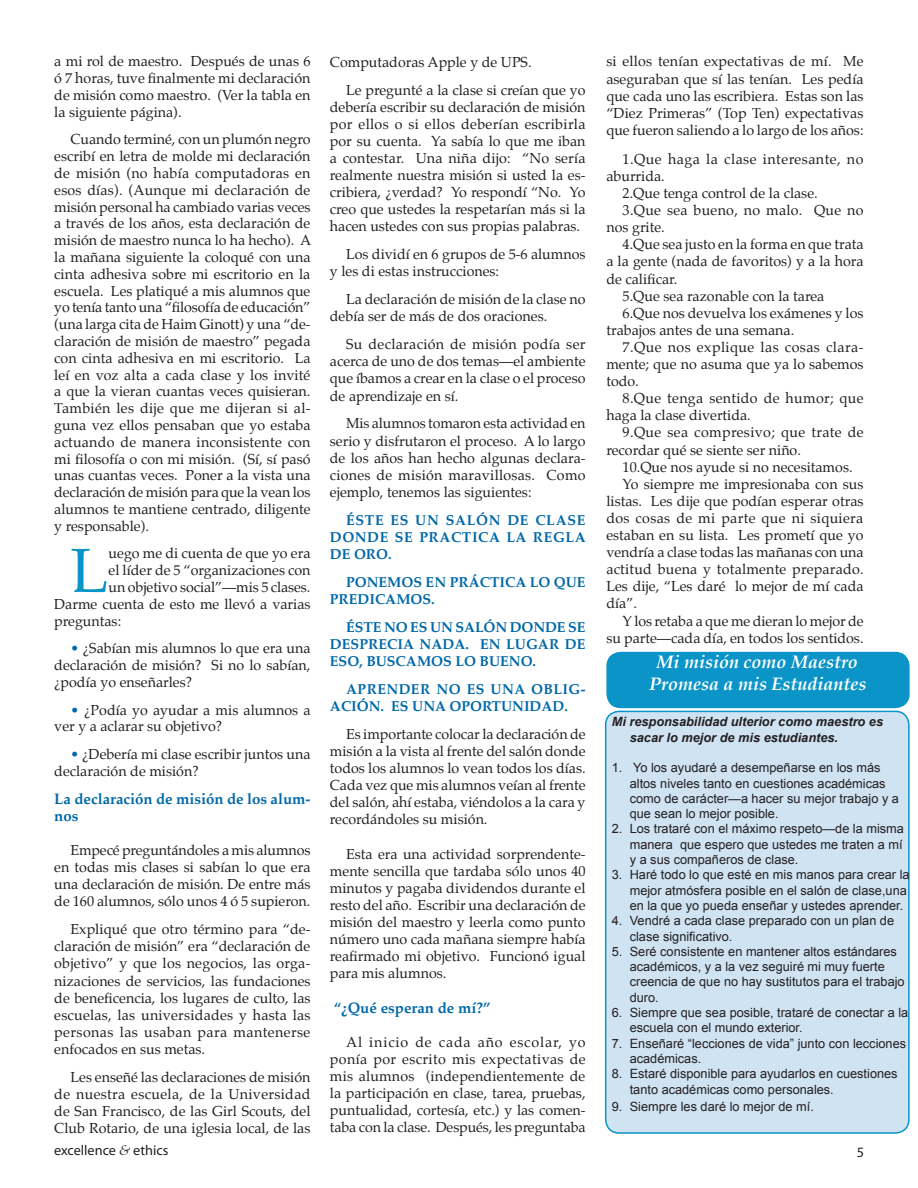
<style>
.page{position:relative;width:918px;height:1188px;background:#fff}
.page>*{position:absolute;margin:0;border:0;box-sizing:border-box;transform-origin:0 0}
.t1{font:62.4px "Palatino";color:#0a94c7}
.t2{font:italic 700 18px "Palatino";color:#fff}
.t3{font:700 15px/17.1px "Palatino";color:#0068a9}
.t4{font:14.25px/17.1px "Palatino";color:#231f20;text-align:justify}
.t5{font:700 14.25px/17.1px "Palatino";color:#0068a9;text-align:justify}
.t6{font:14.25px/17.1px "Palatino";letter-spacing:.02em;color:#231f20}
.t7{font:14.25px/17.1px "Palatino";letter-spacing:.035em;color:#231f20}
.t8{font:14.25px "Myriad Pro";color:#231f20}
.Hanging_indent{font:12.75px/15.3px "Arial";color:#231f20}
.Hanging_indent-2{font:italic 700 12.75px/15.3px "Arial";color:#231f20}
.s1{color:#0068a9}
.s2{font-family:"Palatino";font-style:italic}
</style>
<div class="page">
<div style="left:607px;top:653px;width:302px;height:54px;background:#0a94c7;border-radius:14px"></div>
<div style="left:606px;top:652px;width:304px;height:56px;border:2px solid #0a94c7;border-radius:14px"></div>
<div style="left:606px;top:711px;width:303px;height:422px;background:#cfe3f2;border-radius:14px"></div>
<div style="left:605px;top:711px;width:305px;height:423px;border:2px solid #0a94c7;border-radius:14px"></div>
<p class="t4" style="left:54px;top:53px;width:258px">a mi rol de maestro. Después de unas 6 ó 7 horas, tuve finalmente mi declaración de misión como maestro. (Ver la tabla en la siguiente página).</p>
<p class="t4" style="left:54px;top:131px;width:258px;text-indent:16px">Cuando terminé, con un plumón negro escribí en letra de molde mi declaración de misión (no había computadoras en esos días). (Aunque mi declaración de misión personal ha cambiado varias veces a través de los años, esta declaración de misión de maestro nunca lo ha hecho). A la mañana siguiente la coloqué con una cinta adhesiva sobre mi escritorio en la escuela. Les platiqué a mis alumnos que yo tenía tanto una “filosofía de educación” (una larga cita de Haim Ginott) y una “de&shy;claración de misión de maestro” pegada con cinta adhesiva en mi escritorio. La leí en voz alta a cada clase y los invité a que la vieran cuantas veces quisieran.<br>También les dije que me dijeran si al&shy;guna vez ellos pensaban que yo estaba actuando de manera inconsistente con mi filosofía o con mi misión. (Sí, sí pasó unas cuantas veces. Poner a la vista una declaración de misión para que la vean los alumnos te mantiene centrado, diligente y responsable).</p>
<p class="t1" style="left:70px;top:519px;width:40px">L</p>
<p class="t4" style="left:109px;top:545px;width:203px">uego me di cuenta de que yo era</p>
<p class="t4" style="left:109px;top:562px;width:203px">el líder de 5 “organizaciones con</p>
<p class="t4" style="left:109px;top:579px;width:203px">un objetivo social”—mis 5 clases.</p>
<p class="t4" style="left:54px;top:595px;width:258px">Darme cuenta de esto me llevó a varias</p>
<p class="t4" style="left:54px;top:612px;width:68px">preguntas:</p>
<p class="t4" style="left:54px;top:640px;width:258px;text-indent:16px"><span class="s1">•</span> ¿Sabían mis alumnos lo que era una declaración de misión? Si no lo sabían, ¿podía yo enseñarles?</p>
<p class="t4" style="left:54px;top:701px;width:258px;text-indent:16px"><span class="s1">•</span> ¿Podía yo ayudar a mis alumnos a ver y a aclarar su objetivo?</p>
<p class="t4" style="left:54px;top:746px;width:258px;text-indent:16px"><span class="s1">•</span> ¿Debería mi clase escribir juntos una declaración de misión?</p>
<p class="t3" style="left:54px;top:790px;width:258px">La declaración de misión de los alum&shy;nos</p>
<p class="t4" style="left:54px;top:842px;width:258px;text-indent:16px">Empecé preguntándoles a mis alumnos en todas mis clases si sabían lo que era una declaración de misión. De entre más de 160 alumnos, sólo unos 4 ó 5 supieron.</p>
<p class="t4" style="left:54px;top:921px;width:258px;text-indent:16px">Expliqué que otro término para “de&shy;claración de misión” era “declaración de objetivo” y que los negocios, las orga&shy;nizaciones de servicios, las fundaciones de beneficencia, los lugares de culto, las escuelas, las universidades y hasta las personas las usaban para mantenerse enfocados en sus metas.</p>
<p class="t4" style="left:54px;top:1068px;width:258px;text-indent:16px">Les enseñé las declaraciones de misión de nuestra escuela, de la Universidad de San Francisco, de las Girl Scouts, del Club Rotario, de una iglesia local, de las</p>
<p class="t8" style="left:54px;top:1142px;width:116px">excellence <span class="s2">&amp;</span> ethics</p>
<p class="t4" style="left:330px;top:53px;width:203px">Computadoras Apple y de UPS.</p>
<p class="t4" style="left:330px;top:81px;width:257px;text-indent:16px">Le pregunté a la clase si creían que yo debería escribir su declaración de misión por ellos o si ellos deberían escribirla por su cuenta. Ya sabía lo que me iban a contestar. Una niña dijo: “No sería realmente nuestra misión si usted la es&shy;cribiera, ¿verdad? Yo respondí “No. Yo creo que ustedes la respetarían más si la hacen ustedes con sus propias palabras.</p>
<p class="t4" style="left:330px;top:246px;width:257px;text-indent:16px">Los dividí en 6 grupos de 5-6 alumnos y les di estas instrucciones:</p>
<p class="t4" style="left:330px;top:291px;width:257px;text-indent:16px">La declaración de misión de la clase no debía ser de más de dos oraciones.</p>
<p class="t4" style="left:330px;top:336px;width:257px;text-indent:16px">Su declaración de misión podía ser acerca de uno de dos temas—el ambiente que íbamos a crear en la clase o el proceso de aprendizaje en sí.</p>
<p class="t4" style="left:330px;top:415px;width:257px;text-indent:16px">Mis alumnos tomaron esta actividad en serio y disfrutaron el proceso. A lo largo de los años han hecho algunas declara&shy;ciones de misión maravillosas. Como ejemplo, tenemos las siguientes:</p>
<p class="t5" style="left:330px;top:511px;width:257px;text-indent:16px">ÉSTE ES UN SALÓN DE CLASE DONDE SE PRACTICA LA REGLA DE ORO.</p>
<p class="t5" style="left:330px;top:573px;width:257px;text-indent:16px">PONEMOS EN PRÁCTICA LO QUE<br>PREDICAMOS.</p>
<p class="t5" style="left:330px;top:618px;width:257px;text-indent:16px">ÉSTE NO ES UN SALÓN DONDE SE DESPRECIA NADA. EN LUGAR DE ESO, BUSCAMOS LO BUENO.</p>
<p class="t5" style="left:330px;top:680px;width:257px;text-indent:16px">APRENDER NO ES UNA OBLIG-<br>ACIÓN. ES UNA OPORTUNIDAD.</p>
<p class="t4" style="left:330px;top:726px;width:257px;text-indent:16px">Es importante colocar la declaración de misión a la vista al frente del salón donde todos los alumnos lo vean todos los días.<br>Cada vez que mis alumnos veían al frente del salón, ahí estaba, viéndolos a la cara y recordándoles su misión.</p>
<p class="t4" style="left:330px;top:845px;width:257px;text-indent:16px">Esta era una actividad sorprendente&shy;mente sencilla que tardaba sólo unos 40 minutos y pagaba dividendos durante el resto del año. Escribir una declaración de misión del maestro y leerla como punto número uno cada mañana siempre había reafirmado mi objetivo. Funcionó igual para mis alumnos.</p>
<p class="t3" style="left:334px;top:999px;width:159px">“¿Qué esperan de mí?”</p>
<p class="t4" style="left:330px;top:1033px;width:257px;text-indent:16px">Al inicio de cada año escolar, yo ponía por escrito mis expectativas de mis alumnos (independientemente de la participación en clase, tarea, pruebas, puntualidad, cortesía, etc.) y las comen&shy;taba con la clase. Después, les preguntaba</p>
<p class="t4" style="left:606px;top:53px;width:259px">si ellos tenían expectativas de mí. Me aseguraban que sí las tenían. Les pedía que cada uno las escribiera. Estas son las “Diez Primeras” (Top Ten) expectativas que fueron saliendo a lo largo de los años:</p>
<p class="t7" style="left:606px;top:150px;width:259px;text-indent:16px">1.Que haga la clase interesante, no aburrida.</p>
<p class="t4" style="left:623px;top:185px;width:197px">2.Que tenga control de la clase.</p>
<p class="t6" style="left:606px;top:202px;width:259px;text-indent:16px">3.Que sea bueno, no malo. Que no nos grite.</p>
<p class="t4" style="left:606px;top:236px;width:259px;text-indent:16px">4.Que sea justo en la forma en que trata a la gente (nada de favoritos) y a la hora de calificar.</p>
<p class="t4" style="left:623px;top:287px;width:203px">5.Que sea razonable con la tarea</p>
<p class="t4" style="left:606px;top:304px;width:259px;text-indent:16px">6.Que nos devuelva los exámenes y los trabajos antes de una semana.</p>
<p class="t4" style="left:606px;top:338px;width:259px;text-indent:16px">7.Que nos explique las cosas clara&shy;mente; que no asuma que ya lo sabemos todo.</p>
<p class="t6" style="left:606px;top:390px;width:259px;text-indent:16px">8.Que tenga sentido de humor; que haga la clase divertida.</p>
<p class="t4" style="left:606px;top:424px;width:259px;text-indent:16px">9.Que sea compresivo; que trate de recordar qué se siente ser niño.</p>
<p class="t4" style="left:623px;top:458px;width:231px">10.Que nos ayude si no necesitamos.</p>
<p class="t4" style="left:606px;top:475px;width:259px;text-indent:16px">Yo siempre me impresionaba con sus listas. Les dije que podían esperar otras dos cosas de mi parte que ni siquiera estaban en su lista. Les prometí que yo vendría a clase todas las mañanas con una actitud buena y totalmente preparado.<br>Les dije, “Les daré lo mejor de mí cada día”.</p>
<p class="t4" style="left:606px;top:612px;width:259px;text-align:right">Y los retaba a que me dieran lo mejor de su parte—cada día, en todos los sentidos.</p>
<p class="t2" style="left:657px;top:648px;width:203px">Mi misión como Maestro</p>
<p class="t2" style="left:649px;top:669px;width:219px">Promesa a mis Estudiantes</p>
<p class="Hanging_indent-2" style="left:630px;top:715px;width:255px;text-indent:-18px">Mi responsabilidad ulterior como maestro es sacar lo mejor de mis estudiantes.</p>
<p class="Hanging_indent" style="left:630px;top:760px;width:271px;text-indent:-18px">1. Yo los ayudaré a desempeñarse en los más altos niveles tanto en cuestiones académicas como de carácter—a hacer su mejor trabajo y a que sean lo mejor posible.</p>
<p class="Hanging_indent" style="left:630px;top:821px;width:276px;text-align:justify;text-indent:-18px">2. Los trataré con el máximo respeto—de la misma manera que espero que ustedes me traten a mí y a sus compañeros de clase.</p>
<p class="Hanging_indent" style="left:630px;top:867px;width:281px;text-indent:-18px">3. Haré todo lo que esté en mis manos para crear la mejor atmósfera posible en el salón de clase,una en la que yo pueda enseñar y ustedes aprender.</p>
<p class="Hanging_indent" style="left:630px;top:913px;width:266px;text-indent:-18px">4. Vendré a cada clase preparado con un plan de clase significativo.</p>
<p class="Hanging_indent" style="left:630px;top:944px;width:276px;text-indent:-18px">5. Seré consistente en mantener altos estándares académicos, y a la vez seguiré mi muy fuerte creencia de que no hay sustitutos para el trabajo duro.</p>
<p class="Hanging_indent" style="left:630px;top:1005px;width:280px;text-indent:-18px">6. Siempre que sea posible, trataré de conectar a la escuela con el mundo exterior.</p>
<p class="Hanging_indent" style="left:630px;top:1036px;width:278px;text-indent:-18px">7. Enseñaré “lecciones de vida” junto con lecciones académicas.</p>
<p class="Hanging_indent" style="left:630px;top:1066px;width:269px;text-indent:-18px">8. Estaré disponible para ayudarlos en cuestiones tanto académicas como personales.</p>
<p class="Hanging_indent" style="left:612px;top:1099px;width:204px">9. Siempre les daré lo mejor de mí.</p>
</div>
